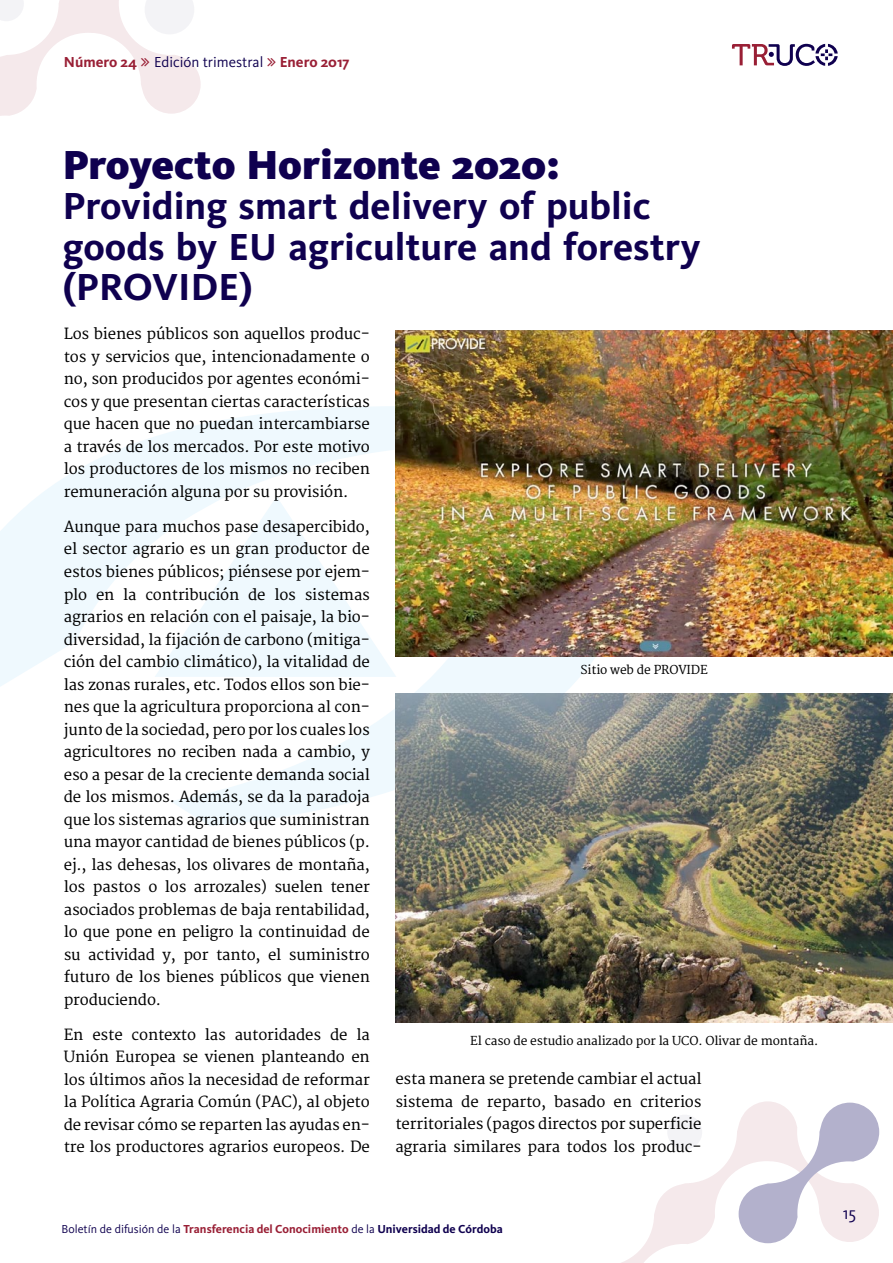
<style>
.page{position:relative;width:893px;height:1263px;background:#fff}
.page>*{position:absolute;margin:0;border:0;box-sizing:border-box;transform-origin:0 0}
.t1{font:900 42px "Kievit OT";color:#0f004f}
.t2{font:700 39px/40.5px "Kievit OT";color:#0f004f}
.t3{font:18px "Kievit OT";color:#0f004f}
.t4{font:15px/22.5px "Merriweather";letter-spacing:-.01em;color:#000;text-align:justify}
.t5{font:700 15px "Kievit OT";color:#991f35}
.t6{font:700 12px "Kievit OT";color:#991f35}
.t7{font:12px "Merriweather";letter-spacing:-.01em;color:#000}
.s1{font-weight:400;color:#0f004f}
.s2{color:#0f004f}
</style>
<div class="page">
<svg style="left:0;top:406px;width:642px;height:420px"></svg>
<svg style="left:621px;top:1101px;width:150px;height:162px"></svg>
<svg style="left:739px;top:1102px;width:140px;height:141px"></svg>
<svg style="left:732px;top:44px;width:106px;height:22px"></svg>
<img style="left:395px;top:330px;width:498px;height:326px">
<img style="left:395px;top:693px;width:498px;height:329px">
<svg style="left:0;top:0;width:201px;height:116px"></svg>
<p class="t5" style="left:64px;top:53px;width:287px">Número 24 <span class="s1">Edición trimestral</span> Enero 2017</p>
<h1 class="t1" style="left:63px;top:140px;width:499px">Proyecto Horizonte 2020:</h1>
<h2 class="t2" style="left:63px;top:186px;width:639px">Providing smart delivery of public goods by EU agriculture and forestry (PROVIDE)</h2>
<p class="t4" style="left:64px;top:323px;width:308px">Los bienes públicos son aquellos produc&shy;tos y servicios que, intencionadamente o no, son producidos por agentes económi&shy;cos y que presentan ciertas características que hacen que no puedan intercambiarse a través de los mercados. Por este motivo los productores de los mismos no reciben remuneración alguna por su provisión.</p>
<p class="t4" style="left:64px;top:516px;width:308px">Aunque para muchos pase desapercibido, el sector agrario es un gran productor de estos bienes públicos; piénsese por ejem&shy;plo en la contribución de los sistemas agrarios en relación con el paisaje, la bio&shy;diversidad, la fijación de carbono (mitiga&shy;ción del cambio climático), la vitalidad de las zonas rurales, etc. Todos ellos son bie&shy;nes que la agricultura proporciona al con&shy;junto de la sociedad, pero por los cuales los agricultores no reciben nada a cambio, y eso a pesar de la creciente demanda social de los mismos. Además, se da la paradoja que los sistemas agrarios que suministran una mayor cantidad de bienes públicos (p. ej., las dehesas, los olivares de montaña, los pastos o los arrozales) suelen tener asociados problemas de baja rentabilidad, lo que pone en peligro la continuidad de su actividad y, por tanto, el suministro futuro de los bienes públicos que vienen produciendo.</p>
<p class="t4" style="left:64px;top:1024px;width:308px">En este contexto las autoridades de la Unión Europea se vienen planteando en los últimos años la necesidad de reformar la Política Agraria Común (PAC), al objeto de revisar cómo se reparten las ayudas en&shy;tre los productores agrarios europeos. De</p>
<p class="t7" style="left:580px;top:662px;width:129px">Sitio web de PROVIDE</p>
<p class="t7" style="left:470px;top:1033px;width:349px">El caso de estudio analizado por la UCO. Olivar de montaña.</p>
<p class="t4" style="left:395px;top:1068px;width:308px">esta manera se pretende cambiar el actual sistema de reparto, basado en criterios territoriales (pagos directos por superficie agraria similares para todos los produc-</p>
<p class="t6" style="left:62px;top:1222px;width:443px"><span class="s1">Boletín de difusión de la</span> Transferencia del Conocimiento <span class="s1">de la</span> <span class="s2">Universidad de Córdoba</span></p>
<p class="t3" style="left:843px;top:1202px;width:15px">15</p>
</div>
